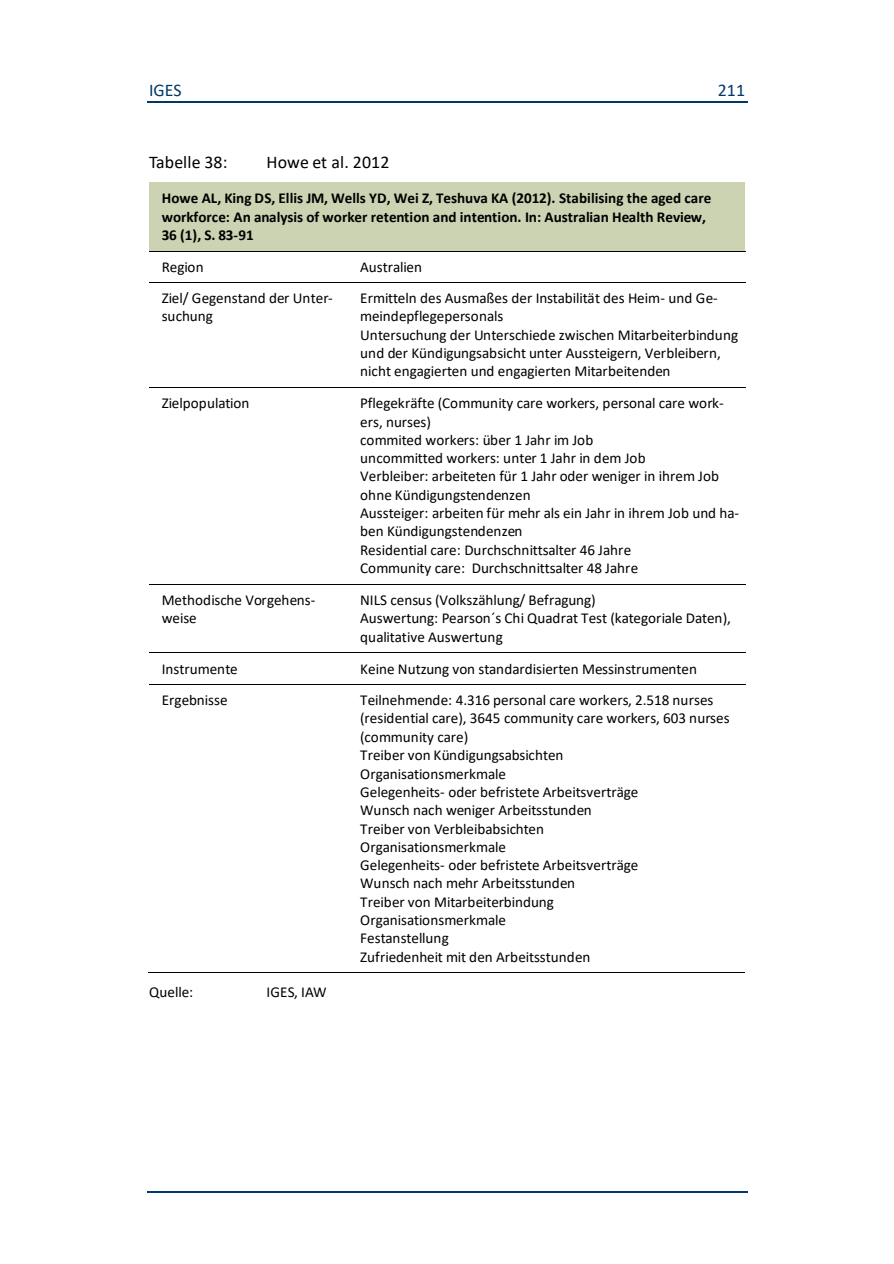
<style>
.page{position:relative;width:894px;height:1264px;background:#fff}
.page>*{position:absolute;margin:0;border:0;box-sizing:border-box;transform-origin:0 0}
.t1{font:17.85px "Fdngwv Calibri";letter-spacing:.005em;color:#000}
.t2{font:17.85px "Fdngwv Calibri";letter-spacing:.005em;color:#00386a}
.t3{font:15.15px/18.3px "Qxjlng Calibri";color:#000}
.t4{font:700 15.15px/18.3px "Jbdvbb Calibri";color:#000}
.t5{font:15.15px "Fdngwv Calibri";color:#000}
</style>
<div class="page">
<hr style="left:147px;top:102px;width:600px;height:1px;background:#00386a">
<hr style="left:147px;top:1191px;width:600px;height:1px;background:#00386a">
<div style="left:149px;top:183px;width:596px;height:68px;background:#cbd3b2"></div>
<hr style="left:149px;top:251px;width:198px;height:1px;background:#000">
<hr style="left:347px;top:251px;width:398px;height:1px;background:#000">
<hr style="left:149px;top:282px;width:198px;height:1px;background:#000">
<hr style="left:347px;top:282px;width:398px;height:1px;background:#000">
<hr style="left:149px;top:387px;width:198px;height:1px;background:#000">
<hr style="left:347px;top:387px;width:398px;height:1px;background:#000">
<hr style="left:149px;top:583px;width:198px;height:1px;background:#000">
<hr style="left:347px;top:583px;width:398px;height:1px;background:#000">
<hr style="left:149px;top:652px;width:198px;height:1px;background:#000">
<hr style="left:347px;top:652px;width:398px;height:1px;background:#000">
<hr style="left:149px;top:683px;width:198px;height:1px;background:#000">
<hr style="left:347px;top:683px;width:398px;height:1px;background:#000">
<hr style="left:148px;top:972px;width:199px;height:1px;background:#000">
<hr style="left:346px;top:972px;width:399px;height:1px;background:#000">
<p class="t2" style="left:149px;top:83px;width:34px">IGES</p>
<p class="t2" style="left:717px;top:83px;width:29px">211</p>
<p class="t1" style="left:149px;top:154px;width:80px">Tabelle 38:</p>
<p class="t1" style="left:266px;top:154px;width:124px">Howe et al. 2012</p>
<p class="t4" style="left:162px;top:190px;width:551px">Howe AL, King DS, Ellis JM, Wells YD, Wei Z, Teshuva KA (2012). Stabilising the aged care workforce: An analysis of worker retention and intention. In: Australian Health Review,<br>36 (1), S. 83-91</p>
<p class="t3" style="left:162px;top:259px;width:43px">Region</p>
<p class="t3" style="left:360px;top:259px;width:63px">Australien</p>
<p class="t3" style="left:162px;top:290px;width:173px">Ziel/ Gegenstand der Unter&shy;suchung</p>
<p class="t3" style="left:360px;top:290px;width:359px">Ermitteln des Ausmaßes der Instabilität des Heim- und Ge&shy;meindepflegepersonals</p>
<p class="t3" style="left:360px;top:326px;width:379px">Untersuchung der Unterschiede zwischen Mitarbeiterbindung und der Kündigungsabsicht unter Aussteigern, Verbleibern, nicht engagierten und engagierten Mitarbeitenden</p>
<p class="t3" style="left:162px;top:395px;width:89px">Zielpopulation</p>
<p class="t3" style="left:360px;top:395px;width:365px">Pflegekräfte (Community care workers, personal care work&shy;ers, nurses)</p>
<p class="t3" style="left:360px;top:432px;width:234px">commited workers: über 1 Jahr im Job</p>
<p class="t3" style="left:360px;top:450px;width:287px">uncommitted workers: unter 1 Jahr in dem Job</p>
<p class="t3" style="left:360px;top:468px;width:360px">Verbleiber: arbeiteten für 1 Jahr oder weniger in ihrem Job ohne Kündigungstendenzen</p>
<p class="t3" style="left:360px;top:505px;width:380px">Aussteiger: arbeiten für mehr als ein Jahr in ihrem Job und ha&shy;ben Kündigungstendenzen</p>
<p class="t3" style="left:360px;top:541px;width:272px">Residential care: Durchschnittsalter 46 Jahre</p>
<p class="t3" style="left:360px;top:560px;width:279px">Community care: Durchschnittsalter 48 Jahre</p>
<p class="t3" style="left:162px;top:592px;width:155px">Methodische Vorgehens&shy;weise</p>
<p class="t3" style="left:360px;top:592px;width:237px">NILS census (Volkszählung/ Befragung)</p>
<p class="t3" style="left:360px;top:610px;width:372px">Auswertung: Pearson´s Chi Quadrat Test (kategoriale Daten), qualitative Auswertung</p>
<p class="t3" style="left:162px;top:660px;width:78px">Instrumente</p>
<p class="t3" style="left:360px;top:660px;width:338px">Keine Nutzung von standardisierten Messinstrumenten</p>
<p class="t3" style="left:162px;top:692px;width:67px">Ergebnisse</p>
<p class="t3" style="left:360px;top:692px;width:371px">Teilnehmende: 4.316 personal care workers, 2.518 nurses (residential care), 3645 community care workers, 603 nurses (community care)</p>
<p class="t3" style="left:360px;top:747px;width:205px">Treiber von Kündigungsabsichten</p>
<p class="t3" style="left:360px;top:765px;width:147px">Organisationsmerkmale</p>
<p class="t3" style="left:360px;top:783px;width:279px">Gelegenheits- oder befristete Arbeitsverträge</p>
<p class="t3" style="left:360px;top:802px;width:233px">Wunsch nach weniger Arbeitsstunden</p>
<p class="t3" style="left:360px;top:820px;width:185px">Treiber von Verbleibabsichten</p>
<p class="t3" style="left:360px;top:838px;width:147px">Organisationsmerkmale</p>
<p class="t3" style="left:360px;top:857px;width:279px">Gelegenheits- oder befristete Arbeitsverträge</p>
<p class="t3" style="left:360px;top:875px;width:216px">Wunsch nach mehr Arbeitsstunden</p>
<p class="t3" style="left:360px;top:893px;width:195px">Treiber von Mitarbeiterbindung</p>
<p class="t3" style="left:360px;top:911px;width:147px">Organisationsmerkmale</p>
<p class="t3" style="left:360px;top:930px;width:90px">Festanstellung</p>
<p class="t3" style="left:360px;top:948px;width:232px">Zufriedenheit mit den Arbeitsstunden</p>
<p class="t5" style="left:149px;top:985px;width:45px">Quelle:</p>
<p class="t5" style="left:266px;top:985px;width:61px">IGES, IAW</p>
</div>
